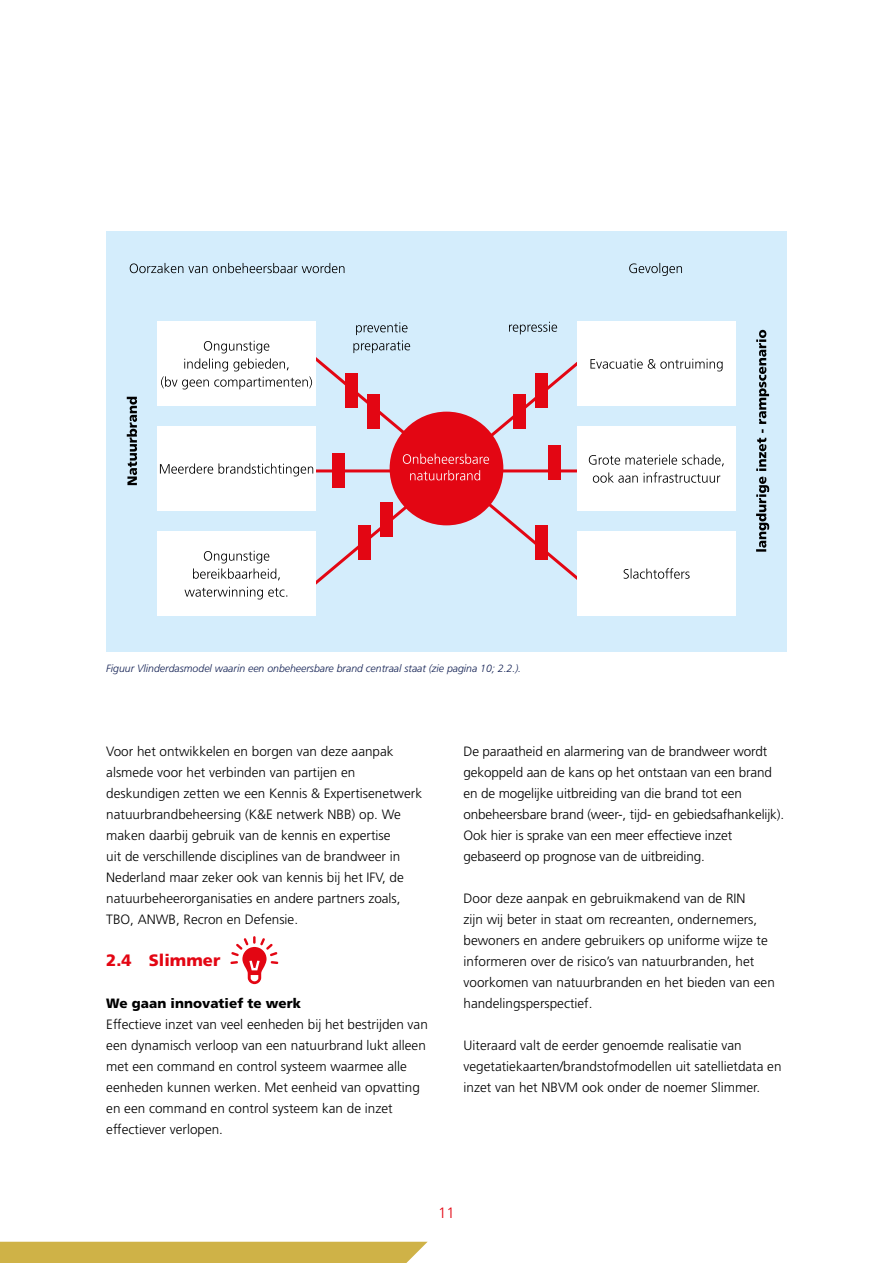
<style>
.page{position:relative;width:893px;height:1263px;background:#fff}
.page>*{position:absolute;margin:0;border:0;box-sizing:border-box;transform-origin:0 0}
.t1{font:900 16.5px "Frutiger LT Std";color:#e30613}
.t2{font:300 15px "Frutiger LT Std";color:#e30613}
.t3{font:300 13.5px/21px "Frutiger LT Std";color:#000}
.t4{font:900 13.5px "Frutiger LT Std";color:#000}
.t5{font:italic 300 10.5px "Frutiger LT Std";color:#122053}
</style>
<div class="page">
<div style="left:0;top:1242px;width:428px;height:21px;background:#cfb247"></div>
<div style="left:106px;top:231px;width:681px;height:420px;background:#d4edfc"></div>
<svg style="left:230px;top:936px;width:48px;height:48px"></svg>
<svg style="left:292px;top:345px;width:311px;height:240px"></svg>
<svg style="left:127px;top:397px;width:10px;height:88px"></svg>
<svg style="left:756px;top:330px;width:13px;height:222px"></svg>
<svg style="left:353px;top:322px;width:57px;height:31px"></svg>
<svg style="left:130px;top:263px;width:214px;height:10px"></svg>
<svg style="left:629px;top:263px;width:53px;height:13px"></svg>
<svg style="left:509px;top:322px;width:48px;height:12px"></svg>
<svg style="left:410px;top:470px;width:70px;height:10px"></svg>
<svg style="left:403px;top:454px;width:86px;height:10px"></svg>
<div style="left:333px;top:453px;width:12px;height:34px;background:#e30613"></div>
<div style="left:345px;top:373px;width:13px;height:34px;background:#e30613"></div>
<div style="left:358px;top:525px;width:13px;height:34px;background:#e30613"></div>
<div style="left:367px;top:395px;width:13px;height:34px;background:#e30613"></div>
<div style="left:380px;top:502px;width:13px;height:34px;background:#e30613"></div>
<div style="left:548px;top:445px;width:12px;height:34px;background:#e30613"></div>
<div style="left:535px;top:373px;width:13px;height:34px;background:#e30613"></div>
<div style="left:535px;top:525px;width:13px;height:34px;background:#e30613"></div>
<div style="left:513px;top:395px;width:12px;height:34px;background:#e30613"></div>
<div style="left:157px;top:321px;width:159px;height:84px;background:#fff"></div>
<div style="left:157px;top:426px;width:159px;height:84px;background:#fff"></div>
<div style="left:157px;top:531px;width:159px;height:84px;background:#fff"></div>
<svg style="left:161px;top:341px;width:151px;height:48px"></svg>
<svg style="left:160px;top:463px;width:153px;height:13px"></svg>
<svg style="left:184px;top:587px;width:103px;height:12px"></svg>
<svg style="left:193px;top:551px;width:87px;height:29px"></svg>
<div style="left:577px;top:321px;width:159px;height:84px;background:#fff"></div>
<div style="left:577px;top:426px;width:159px;height:84px;background:#fff"></div>
<div style="left:577px;top:531px;width:159px;height:84px;background:#fff"></div>
<svg style="left:590px;top:359px;width:133px;height:12px"></svg>
<svg style="left:593px;top:472px;width:127px;height:11px"></svg>
<svg style="left:589px;top:454px;width:135px;height:12px"></svg>
<svg style="left:624px;top:568px;width:66px;height:11px"></svg>
<p class="t5" style="left:106px;top:662px;width:416px">Figuur Vlinderdasmodel waarin een onbeheersbare brand centraal staat (zie pagina 10; 2.2.).</p>
<p class="t3" style="left:106px;top:741px;width:317px">Voor het ontwikkelen en borgen van deze aanpak alsmede voor het verbinden van partijen en deskundigen zetten we een Kennis &amp; Expertisenetwerk natuurbrandbeheersing (K&amp;E netwerk NBB) op. We maken daarbij gebruik van de kennis en expertise<br>uit de verschillende disciplines van de brandweer in Nederland maar zeker ook van kennis bij het IFV, de natuurbeheerorganisaties en andere partners zoals, TBO, ANWB, Recron en Defensie.</p>
<p class="t1" style="left:106px;top:950px;width:116px">2.4 Slimmer</p>
<p class="t4" style="left:106px;top:995px;width:196px">We gaan innovatief te werk</p>
<p class="t3" style="left:106px;top:1014px;width:323px">Effectieve inzet van veel eenheden bij het bestrijden van een dynamisch verloop van een natuurbrand lukt alleen met een command en control systeem waarmee alle eenheden kunnen werken. Met eenheid van opvatting en een command en control systeem kan de inzet effectiever verlopen.</p>
<p class="t3" style="left:463px;top:741px;width:322px">De paraatheid en alarmering van de brandweer wordt gekoppeld aan de kans op het ontstaan van een brand en de mogelijke uitbreiding van die brand tot een onbeheersbare brand (weer-, tijd- en gebiedsafhankelijk).<br>Ook hier is sprake van een meer effectieve inzet gebaseerd op prognose van de uitbreiding.</p>
<p class="t3" style="left:463px;top:888px;width:313px">Door deze aanpak en gebruikmakend van de RIN<br>zijn wij beter in staat om recreanten, ondernemers, bewoners en andere gebruikers op uniforme wijze te informeren over de risico’s van natuurbranden, het voorkomen van natuurbranden en het bieden van een handelingsperspectief.</p>
<p class="t3" style="left:463px;top:1035px;width:320px">Uiteraard valt de eerder genoemde realisatie van vegetatiekaarten/brandstofmodellen uit satellietdata en inzet van het NBVM ook onder de noemer Slimmer.</p>
<p class="t2" style="left:438px;top:1204px;width:18px">11</p>
</div>
